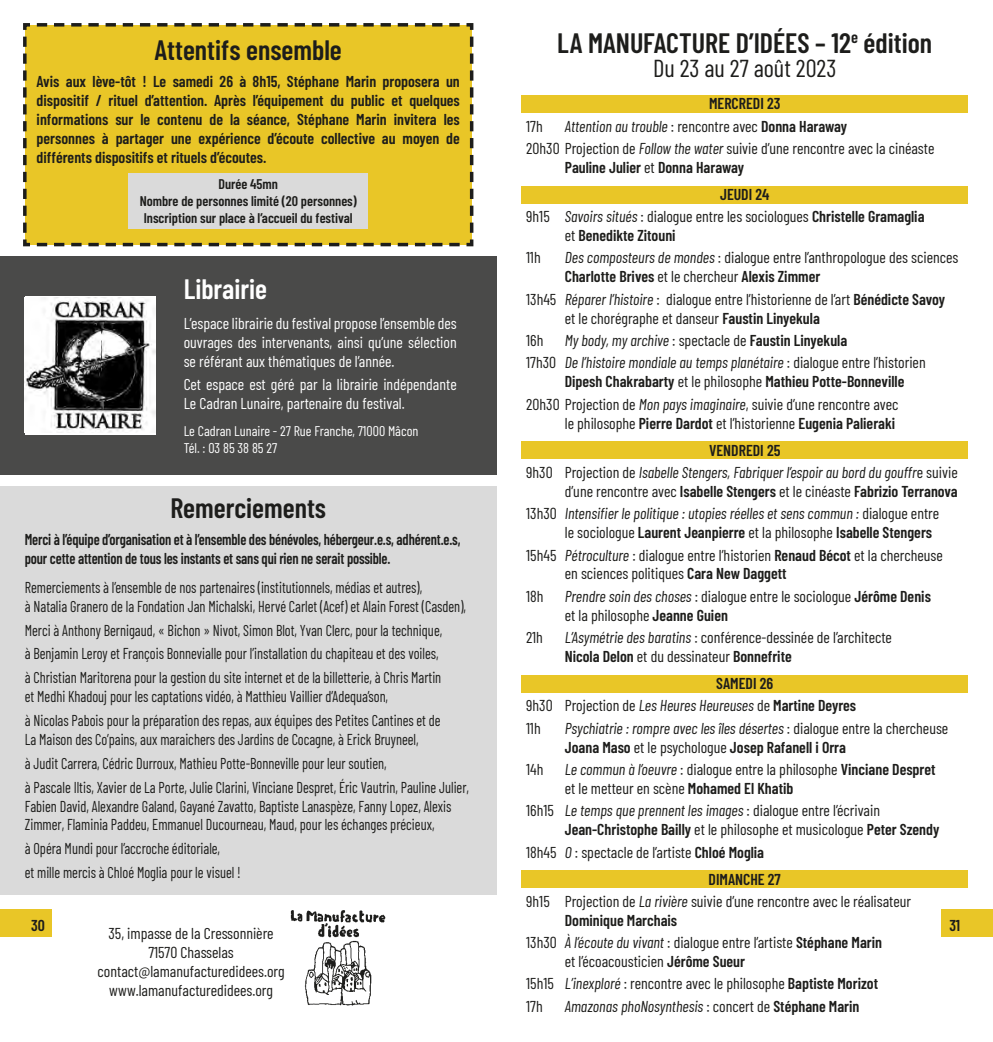
<style>
.page{position:relative;width:993px;height:1042px;background:#fff}
.page>*{position:absolute;margin:0;border:0;box-sizing:border-box;transform-origin:0 0}
.t1{font:600 28px "Barlow Condensed";color:#1d1d1b}
.t2{font:600 28px "Barlow Condensed";color:#fff}
.t3{font:24.5px "Barlow Condensed";color:#1d1d1b}
.t4{font:15.75px/18.9px "Barlow Condensed";color:#1d1d1b}
.t5{font:15.75px/23.8px "Barlow Condensed";color:#1d1d1b;scale:.9 1}
.t6{font:600 15.75px/18.9px "Barlow Condensed";letter-spacing:-.005em;color:#1d1d1b}
.t7{font:italic 15.75px/22.4px "Barlow Condensed";color:#1d1d1b}
.t8{font:15.75px/18.9px "Barlow Condensed";color:#fff;text-align:justify}
.t9{font:600 15.75px/18.9px "Barlow Condensed";letter-spacing:-.005em;color:#1d1d1b;scale:.9 1}
.t10{font:600 14px/16.8px "Barlow Condensed";color:#1d1d1b;text-align:center}
.t11{font:14px/16.8px "Barlow Condensed";color:#fff}
.s1{font-style:italic}
.s2{font-weight:600}
.s3{font-weight:400}
.s4{font-weight:400;font-style:italic}
.s5{font-style:normal}
.s6{font-weight:600;font-style:normal}
</style>
<div class="page">
<div style="left:0;top:256px;width:496px;height:218px;background:#4a4a49"></div>
<img style="left:290px;top:910px;width:96px;height:96px">
<div style="left:0;top:486px;width:496px;height:408px;background:#dadada"></div>
<div style="left:23px;top:23px;width:451px;height:224px;background:#e9c627"></div>
<div style="left:521px;top:95px;width:446px;height:18px;background:#e9c627"></div>
<div style="left:521px;top:186px;width:446px;height:17px;background:#e9c627"></div>
<div style="left:521px;top:442px;width:446px;height:17px;background:#e9c627"></div>
<div style="left:521px;top:675px;width:446px;height:17px;background:#e9c627"></div>
<div style="left:521px;top:870px;width:446px;height:18px;background:#e9c627"></div>
<div style="left:25px;top:296px;width:130px;height:138px;background:#fff"></div>
<img style="left:26px;top:297px;width:129px;height:135px">
<div style="left:941px;top:909px;width:51px;height:28px;background:#e9c627"></div>
<div style="left:0;top:909px;width:51px;height:28px;background:#e9c627"></div>
<div style="left:128px;top:173px;width:240px;height:55px;background:#dadada"></div>
<h1 class="t1" style="left:557px;top:23px;width:376px">LA MANUFACTURE D’IDÉES – 12<sup>e</sup> édition</h1>
<h2 class="t3" style="left:652px;top:51px;width:185px">Du 23 au 27 août 2023</h2>
<p class="t6" style="left:708px;top:93px;width:73px">MERCREDI 23</p>
<h1 class="t1" style="left:154px;top:30px;width:189px">Attentifs ensemble</h1>
<p class="t6" style="left:37px;top:71px;width:424px;text-align:justify">Avis aux lève-tôt ! Le samedi 26 à 8h15, Stéphane Marin proposera un dispositif / rituel d’attention. Après l’équipement du public et quelques informations sur le contenu de la séance, Stéphane Marin invitera les personnes à partager une expérience d’écoute collective au moyen de différents dispositifs et rituels d’écoutes.</p>
<p class="t4" style="left:526px;top:114px;width:409px;line-height:22.4px;text-indent:38px"><span class="s1">Attention au trouble</span> : rencontre avec <span class="s2">Donna Haraway<br></span>20h30 Projection de <span class="s1">Follow the water</span> suivie d’une rencontre avec la cinéaste</p>
<p class="t6" style="left:720px;top:153px;width:51px;line-height:27.1px;text-indent:-155px">Pauline Julier <span class="s3">et</span> Donna Haraway<br>JEUDI 24</p>
<p class="t6" style="left:564px;top:206px;width:361px;text-indent:-38px"><span class="s3">9h15</span> <span class="s4">Savoirs situés</span> <span class="s3">: dialogue entre les sociologues</span> Christelle Gramaglia <span class="s3">et</span> Benedikte Zitouni</p>
<p class="t4" style="left:526px;top:247px;width:16px">11h</p>
<p class="t4" style="left:564px;top:247px;width:395px"><span class="s1">Des composteurs de mondes</span> : dialogue entre l’anthropologue des sciences<br><span class="s2">Charlotte Brives</span> et le chercheur <span class="s2">Alexis Zimmer</span></p>
<p class="t4" style="left:564px;top:288px;width:381px;text-indent:-38px">13h45 <span class="s1">Réparer l’histoire</span> : dialogue entre l’historienne de l’art <span class="s2">Bénédicte Savoy </span>et le chorégraphe et danseur <span class="s2">Faustin Linyekula</span></p>
<p class="t4" style="left:526px;top:330px;width:19px">16h</p>
<p class="t4" style="left:526px;top:115px;width:18px">17h</p>
<p class="t10" style="left:140px;top:175px;width:218px">Durée 45mn<br>Nombre de personnes limité (20 personnes)<br>Inscription sur place à l’accueil du festival</p>
<h1 class="t2" style="left:184px;top:269px;width:85px">Librairie</h1>
<p class="t8" style="left:184px;top:312px;width:274px">L’espace librairie du festival propose l’ensemble des ouvrages des intervenants, ainsi qu’une sélection se référant aux thématiques de l’année.</p>
<p class="t8" style="left:184px;top:374px;width:274px">Cet espace est géré par la librairie indépendante<br>Le Cadran Lunaire, partenaire du festival.</p>
<p class="t11" style="left:184px;top:421px;width:236px">Le Cadran Lunaire - 27 Rue Franche, 71000 Mâcon<br>Tél. : 03 85 38 85 27</p>
<p class="t7" style="left:526px;top:328px;width:401px;text-indent:38px">My body, my archive <span class="s5">: spectacle de</span> <span class="s6">Faustin Linyekula<br></span><span class="s5">17h30</span> De l’histoire mondiale au temps planétaire <span class="s5">: dialogue entre l’historien</span></p>
<p class="t4" style="left:526px;top:369px;width:379px;line-height:22.4px;text-indent:38px"><span class="s2">Dipesh Chakrabarty</span> et le philosophe <span class="s2">Mathieu Potte-Bonneville<br></span>20h30 Projection de <span class="s1">Mon pays imaginaire</span>, suivie d’une rencontre avec</p>
<p class="t6" style="left:708px;top:408px;width:188px;line-height:27.1px;text-indent:-144px"><span class="s3">le philosophe</span> Pierre Dardot <span class="s3">et l’historienne</span> Eugenia Palieraki<br>VENDREDI 25</p>
<p class="t4" style="left:526px;top:462px;width:433px;text-align:right">9h30 Projection de <span class="s1">Isabelle Stengers, Fabriquer l’espoir au bord du gouffr</span>e suivie d’une rencontre avec <span class="s2">Isabelle Stengers</span> et le cinéaste <span class="s2">Fabrizio Terranova</span></p>
<p class="t7" style="left:564px;top:503px;width:376px;line-height:18.9px;text-indent:-38px"><span class="s5">13h30</span> Intensifier le politique : utopies réelles et sens commun : <span class="s5">dialogue entre le sociologue</span> <span class="s6">Laurent Jeanpierre</span> <span class="s5">et la philosophe</span> <span class="s6">Isabelle Stengers</span></p>
<p class="t4" style="left:564px;top:544px;width:379px;text-indent:-38px">15h45 <span class="s1">Pétroculture</span> : dialogue entre l’historien <span class="s2">Renaud Bécot</span> et la chercheuse en sciences politiques <span class="s2">Cara New Daggett</span></p>
<p class="t4" style="left:526px;top:585px;width:19px">18h</p>
<p class="t4" style="left:564px;top:585px;width:367px"><span class="s1">Prendre soin des choses</span> : dialogue entre le sociologue <span class="s2">Jérôme Denis </span>et la philosophe <span class="s2">Jeanne Guien</span></p>
<p class="t4" style="left:526px;top:627px;width:18px">21h</p>
<p class="t4" style="left:564px;top:627px;width:328px"><span class="s1">L’Asymétrie des baratins</span> : conférence-dessinée de l’architecte<br><span class="s2">Nicola Delon</span> et du dessinateur <span class="s2">Bonnefrite</span></p>
<p class="t6" style="left:526px;top:671px;width:331px;line-height:22.2px;text-indent:190px">SAMEDI 26<br><span class="s3">9h30 Projection de</span> <span class="s4">Les Heures Heureuses</span> <span class="s3">de</span> Martine Deyres<br><span class="s3">11h</span></p>
<h1 class="t1" style="left:170px;top:488px;width:157px">Remerciements</h1>
<p class="t9" style="left:25px;top:529px;width:485px">Merci à l’équipe d’organisation et à l’ensemble des bénévoles, hébergeur.e.s, adhérent.e.s, pour cette attention de tous les instants et sans qui rien ne serait possible.</p>
<p class="t5" style="left:25px;top:576px;width:491px;line-height:18.9px">Remerciements à l’ensemble de nos partenaires (institutionnels, médias et autres),<br>à Natalia Granero de la Fondation Jan Michalski, Hervé Carlet (Acef) et Alain Forest (Casden),</p>
<p class="t5" style="left:25px;top:617px;width:465px">Merci à Anthony Bernigaud, « Bichon » Nivot, Simon Blot, Yvan Clerc, pour la technique, à Benjamin Leroy et François Bonnevialle pour l’installation du chapiteau et des voiles, à Christian Maritorena pour la gestion du site internet et de la billetterie, à Chris Martin</p>
<p class="t5" style="left:25px;top:683px;width:463px">et Medhi Khadouj pour les captations vidéo, à Matthieu Vaillier d’Adequa’son,<br>à Nicolas Pabois pour la préparation des repas, aux équipes des Petites Cantines et de</p>
<p class="t5" style="left:25px;top:726px;width:495px">La Maison des Co’pains, aux maraichers des Jardins de Cocagne, à Erick Bruyneel,<br>à Judit Carrera, Cédric Durroux, Mathieu Potte-Bonneville pour leur soutien,<br>à Pascale Iltis, Xavier de La Porte, Julie Clarini, Vinciane Despret, Éric Vautrin, Pauline Julier,</p>
<p class="t5" style="left:25px;top:795px;width:475px;line-height:18.9px">Fabien David, Alexandre Galand, Gayané Zavatto, Baptiste Lanaspèze, Fanny Lopez, Alexis<br>Zimmer, Flaminia Paddeu, Emmanuel Ducourneau, Maud, pour les échanges précieux,</p>
<p class="t5" style="left:25px;top:835px;width:241px">à Opéra Mundi pour l’accroche éditoriale,<br>et mille mercis à Chloé Moglia pour le visuel !</p>
<p class="t4" style="left:564px;top:717px;width:385px"><span class="s1">Psychiatrie : rompre avec les îles désertes</span> : dialogue entre la chercheuse<br><span class="s2">Joana Maso</span> et le psychologue <span class="s2">Josep Rafanell i Orra</span></p>
<p class="t4" style="left:526px;top:759px;width:19px">14h</p>
<p class="t4" style="left:564px;top:759px;width:372px"><span class="s1">Le commun à l’oeuvre</span> : dialogue entre la philosophe <span class="s2">Vinciane Despret </span>et le metteur en scène <span class="s2">Mohamed El Khatib</span></p>
<p class="t4" style="left:564px;top:800px;width:376px;text-indent:-38px">16h15 <span class="s1">Le temps que prennent les images</span> : dialogue entre l’écrivain<br><span class="s2">Jean-Christophe Bailly</span> et le philosophe et musicologue <span class="s2">Peter Szendy</span></p>
<p class="t4" style="left:708px;top:837px;width:74px;line-height:27.1px;text-indent:-182px">18h45 <span class="s1">O</span> : spectacle de l’artiste <span class="s2">Chloé Moglia<br>DIMANCHE 27</span></p>
<p class="t4" style="left:564px;top:890px;width:348px;text-indent:-38px">9h15 Projection de <span class="s1">La rivière</span> suivie d’une rencontre avec le réalisateur<br><span class="s2">Dominique Marchais</span></p>
<p class="t4" style="left:564px;top:932px;width:318px;text-indent:-38px">13h30 <span class="s1">À l’écoute du vivant</span> : dialogue entre l’artiste <span class="s2">Stéphane Marin </span>et l’écoacousticien <span class="s2">Jérôme Sueur</span></p>
<p class="t4" style="left:526px;top:971px;width:353px;line-height:22.4px">15h15 <span class="s1">L’inexploré</span> : rencontre avec le philosophe <span class="s2">Baptiste Morizot<br></span>17h</p>
<p class="t6" style="left:31px;top:915px;width:15px">30</p>
<p class="t6" style="left:949px;top:915px;width:12px">31</p>
<p class="t4" style="left:98px;top:923px;width:188px;text-align:center">35, impasse de la Cressonnière<br>71570 Chasselas contact@lamanufacturedidees.org www.lamanufacturedidees.org</p>
<p class="t7" style="left:564px;top:994px;width:296px">Amazonas phoNosynthesis <span class="s5">: concert de</span> <span class="s6">Stéphane Marin</span></p>
</div>
